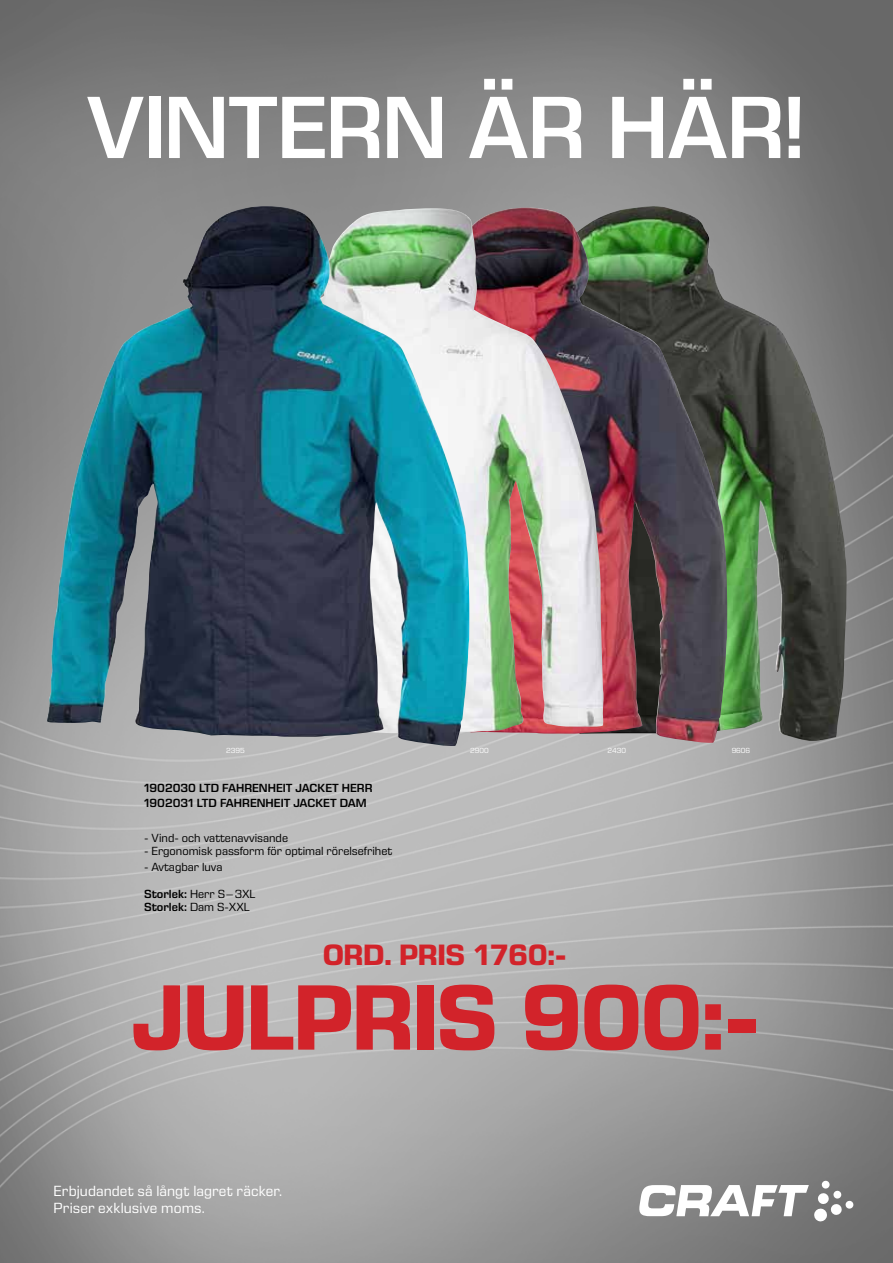
<style>
.page{position:relative;width:893px;height:1263px;background:#fff}
.page>*{position:absolute;margin:0;border:0;box-sizing:border-box;transform-origin:0 0}
.t1{font:700 94.5px "Craft Eurostile Next LT Pro";letter-spacing:-.025em;color:#d2232a}
.t2{font:600 90px "Craft Eurostile Next LT Pro";letter-spacing:-.015em;color:#fff}
.t3{font:700 30px "Craft Eurostile Next LT Pro";letter-spacing:-.015em;color:#d2232a}
.t4{font:15px/16.5px "Eurostile Next LT Pro";letter-spacing:.005em;color:#fff}
.t5{font:12px "Eurostile Next LT Pro";color:#000}
.t6{font:600 12px "Craft Eurostile Next LT Pro";color:#000}
.t7{font:7.5px "Eurostile Next LT Pro";color:#fff}
.s1{font-family:"Craft Eurostile Next LT Pro";font-weight:600}
.s2{font-family:"Eurostile Next LT Pro";font-weight:400}
</style>
<div class="page">
<img style="left:0;top:0;width:893px;height:1263px">
<svg style="left:821px;top:1180px;width:9px;height:9px"></svg>
<svg style="left:845px;top:1200px;width:9px;height:9px"></svg>
<svg style="left:638px;top:1185px;width:204px;height:37px"></svg>
<img style="left:571px;top:206px;width:276px;height:535px">
<img style="left:454px;top:208px;width:273px;height:535px">
<img style="left:402px;top:208px;width:202px;height:525px">
<img style="left:46px;top:206px;width:356px;height:531px">
<h2 class="t2" style="left:86px;top:77px;width:722px">VINTERN ÄR HÄR!</h2>
<p class="t7" style="left:226px;top:747px;width:20px">2395</p>
<p class="t7" style="left:470px;top:747px;width:20px">2900</p>
<p class="t7" style="left:607px;top:747px;width:20px">2430</p>
<p class="t7" style="left:732px;top:747px;width:20px">9606</p>
<p class="t6" style="left:144px;top:781px;width:101px">1902030 LTD FAHRENHEIT</p>
<p class="t6" style="left:295px;top:781px;width:63px">JACKET HERR</p>
<p class="t6" style="left:144px;top:796px;width:98px">1902031 LTD FAHRENHEIT</p>
<p class="t6" style="left:293px;top:796px;width:75px">JACKET DAM</p>
<p class="t5" style="left:144px;top:831px;width:146px">- Vind- och vattenavvisande</p>
<p class="t5" style="left:144px;top:845px;width:250px">- Ergonomisk passform för optimal rörelsefrihet</p>
<p class="t5" style="left:144px;top:860px;width:80px">- Avtagbar luva</p>
<p class="t5" style="left:144px;top:887px;width:113px"><span class="s1">STORLEK:</span> Herr S–3XL</p>
<p class="t6" style="left:144px;top:900px;width:107px">STORLEK: <span class="s2">Dam S-XXL</span></p>
<h3 class="t3" style="left:323px;top:938px;width:246px">ORD. PRIS 1760:-</h3>
<h1 class="t1" style="left:131px;top:964px;width:632px">JULPRIS 900:-</h1>
<p class="t4" style="left:54px;top:1183px;width:230px">Erbjudandet så långt lagret räcker.<br>Priser exklusive moms.</p>
</div>
